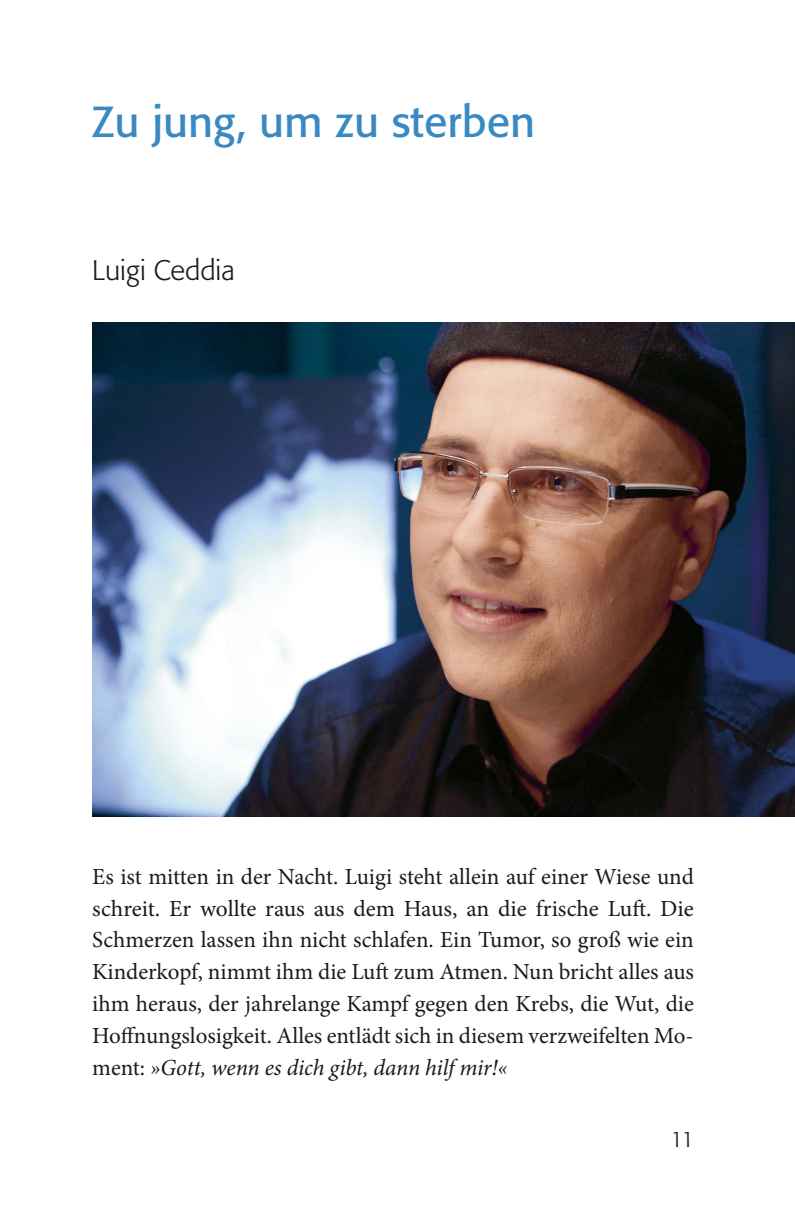
<style>
.page{position:relative;width:795px;height:1222px;background:#fff}
.page>*{position:absolute;margin:0;border:0;box-sizing:border-box;transform-origin:0 0}
.t1{font:43px "Formata BQ";color:#3989c2}
.t2{font:300 28px "Formata BQ";color:#1b1b1b}
.t3{font:23px/31.8px "Minion Pro";color:#1b1b1b;text-align:justify}
.t4{font:300 22px "Formata BQ";color:#1b1b1b}
.s1{font-style:italic}
</style>
<div class="page">
<img style="left:92px;top:322px;width:702px;height:494px">
<h1 class="t1" style="left:92px;top:96px;width:444px">Zu jung, um zu sterben</h1>
<p class="t2" style="left:92px;top:253px;width:144px">Luigi Ceddia</p>
<p class="t3" style="left:92px;top:861px;width:603px">Es ist mitten in der Nacht. Luigi steht allein auf einer Wiese und schreit. Er wollte raus aus dem Haus, an die frische Luft. Die Schmerzen lassen ihn nicht schlafen. Ein Tumor, so groß wie ein Kinderkopf, nimmt ihm die Luft zum Atmen. Nun bricht alles aus ihm heraus, der jahrelange Kampf gegen den Krebs, die Wut, die Hoffnungslosigkeit. Alles entlädt sich in diesem verzweifelten Mo&shy;ment: <span class="s1">»Gott, wenn es dich gibt, dann hilf mir!«</span></p>
<p class="t4" style="left:669px;top:1126px;width:25px">11</p>
</div>
